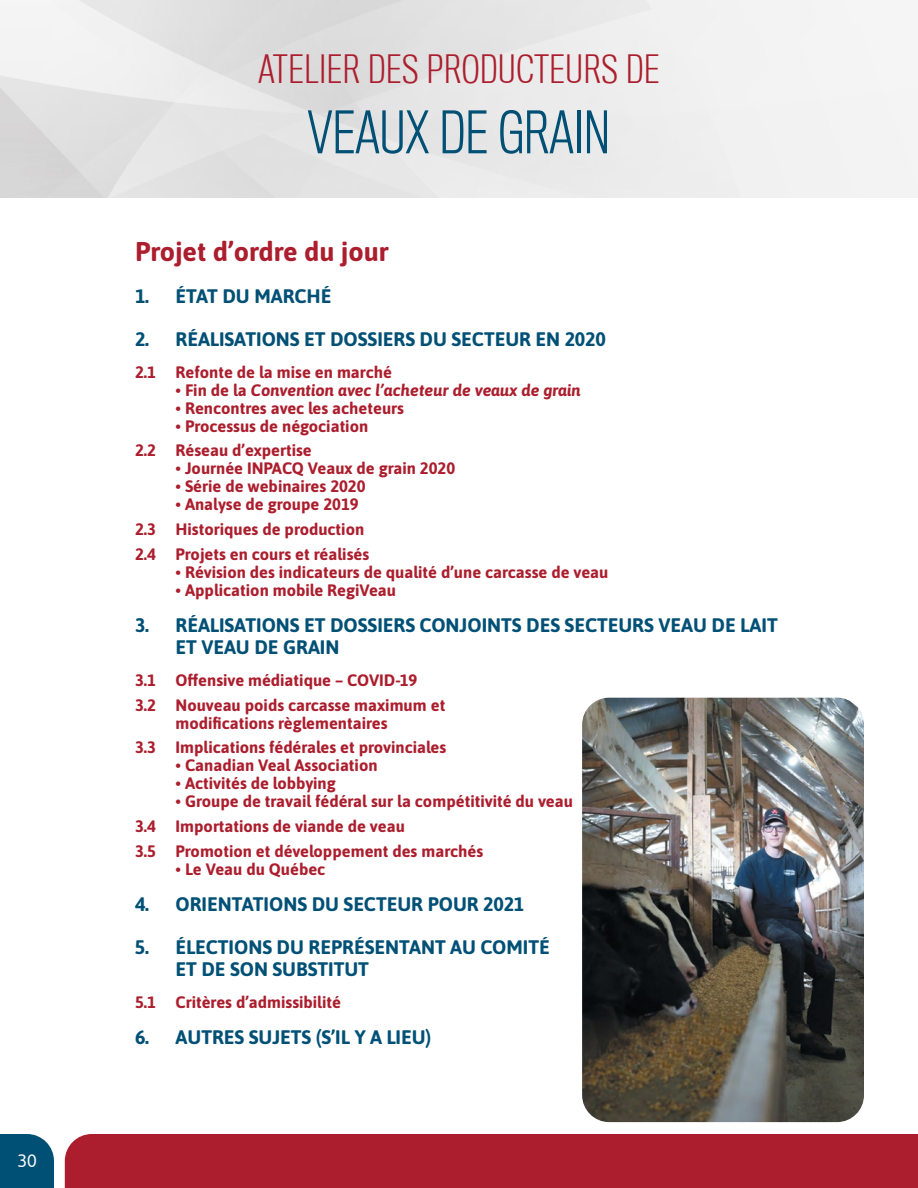
<style>
.page{position:relative;width:918px;height:1188px;background:#fff}
.page>*{position:absolute;margin:0;border:0;box-sizing:border-box;transform-origin:0 0}
.t1{font:300 54px "Titling Gothic FB Cond";color:#005076}
.t2{font:300 36px "Titling Gothic FB Cond";letter-spacing:.02em;color:#ac1e2d}
.t3{font:700 27px "Asap";color:#ac1e2d}
.t4{font:700 19.5px/22.5px "Asap";color:#005076}
.t5{font:18px "Asap";color:#fff}
.t6{font:700 16.5px/24.8px "Asap";color:#ac1e2d}
.t7{font:italic 700 16.5px "Asap";color:#ac1e2d}
.s1{font-style:normal}
</style>
<div class="page">
<img style="left:582px;top:698px;width:282px;height:424px">
<div style="left:65px;top:1134px;width:853px;height:54px;background:#ac1e2d"></div>
<div style="left:0;top:1134px;width:54px;height:54px;background:#005076"></div>
<p class="t5" style="left:17px;top:1148px;width:21px">30</p>
<h2 class="t2" style="left:258px;top:48px;width:403px">ATELIER DES PRODUCTEURS DE</h2>
<h1 class="t1" style="left:308px;top:102px;width:304px">VEAUX DE GRAIN</h1>
<h3 class="t3" style="left:135px;top:232px;width:255px">Projet d’ordre du jour</h3>
<p class="t4" style="left:135px;top:284px;width:198px">1. ÉTAT DU MARCHÉ</p>
<p class="t4" style="left:135px;top:327px;width:472px">2. RÉALISATIONS ET DOSSIERS DU SECTEUR EN 2020</p>
<p class="t6" style="left:135px;top:359px;width:258px">2.1 Refonte de la mise en marché</p>
<p class="t7" style="left:176px;top:378px;width:407px"><span class="s1">• Fin de la</span> Convention avec l’acheteur de veaux de grain</p>
<p class="t6" style="left:175px;top:395px;width:230px">• Rencontres avec les acheteurs</p>
<p class="t6" style="left:135px;top:413px;width:235px;text-indent:40px">• Processus de négociation<br>2.2 Réseau d’expertise</p>
<p class="t6" style="left:175px;top:455px;width:281px">• Journée INPACQ Veaux de grain 2020</p>
<p class="t6" style="left:175px;top:473px;width:192px">• Série de webinaires 2020</p>
<p class="t6" style="left:135px;top:491px;width:236px;text-indent:40px">• Analyse de groupe 2019<br>2.3 Historiques de production<br>2.4 Projets en cours et réalisés</p>
<p class="t6" style="left:175px;top:559px;width:434px">• Révision des indicateurs de qualité d’une carcasse de veau</p>
<p class="t6" style="left:175px;top:577px;width:222px">• Application mobile RegiVeau</p>
<p class="t4" style="left:176px;top:613px;width:604px;text-indent:-41px">3. RÉALISATIONS ET DOSSIERS CONJOINTS DES SECTEURS VEAU DE LAIT<br>ET VEAU DE GRAIN</p>
<p class="t6" style="left:135px;top:667px;width:312px">3.1 Offensive médiatique – COVID-19<br>3.2 Nouveau poids carcasse maximum et</p>
<p class="t6" style="left:135px;top:710px;width:313px;text-indent:41px">modifications règlementaires<br>3.3 Implications fédérales et provinciales</p>
<p class="t6" style="left:176px;top:752px;width:204px">• Canadian Veal Association</p>
<p class="t6" style="left:176px;top:770px;width:162px">• Activités de lobbying</p>
<p class="t6" style="left:135px;top:788px;width:440px;text-indent:41px">• Groupe de travail fédéral sur la compétitivité du veau<br>3.4 Importations de viande de veau<br>3.5 Promotion et développement des marchés</p>
<p class="t6" style="left:176px;top:856px;width:151px">• Le Veau du Québec</p>
<p class="t4" style="left:135px;top:892px;width:391px">4. ORIENTATIONS DU SECTEUR POUR 2021</p>
<p class="t4" style="left:176px;top:935px;width:376px;text-indent:-41px">5. ÉLECTIONS DU REPRÉSENTANT AU COMITÉ<br>ET DE SON SUBSTITUT</p>
<p class="t6" style="left:135px;top:989px;width:208px">5.1 Critères d’admissibilité</p>
<p class="t4" style="left:135px;top:1025px;width:298px">6. AUTRES SUJETS (S’IL Y A LIEU)</p>
</div>
